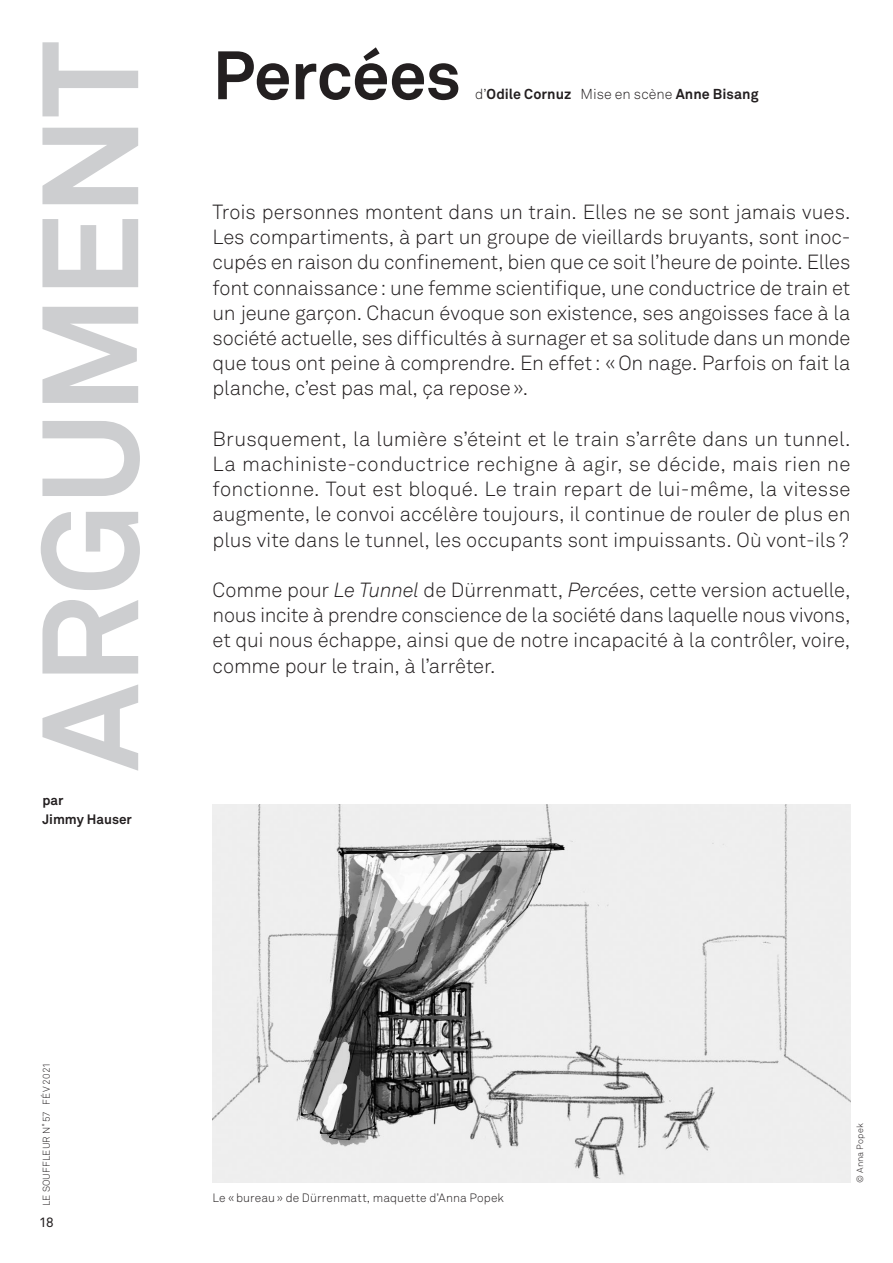
<style>
.page{position:relative;width:893px;height:1263px;background:#fff}
.page>*{position:absolute;margin:0;border:0;box-sizing:border-box;transform-origin:0 0}
.t1{font:700 135px "Akkurat";letter-spacing:-.01em;color:#cdced0}
.t2{font:700 67.5px "Akkurat";letter-spacing:-.01em;color:#231f20}
.t3{font:300 20.25px/25.2px "Akkurat";letter-spacing:-.005em;color:#231f20;text-align:justify}
.t4{font:700 14.25px "Akkurat";letter-spacing:.005em;color:#231f20}
.t5{font:700 13.5px/18.9px "Akkurat";color:#231f20}
.t6{font:13.5px "Akkurat";color:#231f20}
.t7{font:300 12px "Akkurat";letter-spacing:.01em;color:#231f20}
.t8{font:300 9.75px "Akkurat";letter-spacing:.015em;color:#231f20}
.t9{font:300 9px "Akkurat";letter-spacing:.02em;color:#231f20}
.s1{font-weight:300}
.s2{font-style:italic}
</style>
<div class="page">
<img style="left:213px;top:805px;width:637px;height:378px">
<h1 class="t1" style="left:6px;top:771px;width:731px;rotate:-90deg">ARGUMENT</h1>
<p class="t5" style="left:43px;top:790px;width:91px">par<br>Jimmy Hauser</p>
<h2 class="t2" style="left:213px;top:33px;width:250px">Percées</h2>
<p class="t4" style="left:475px;top:85px;width:285px"><span class="s1">d’</span>Odile Cornuz <span class="s1">Mise en scène</span> Anne Bisang</p>
<p class="t3" style="left:213px;top:199px;width:639px">Trois personnes montent dans un train. Elles ne se sont jamais vues.<br>Les compartiments, à part un groupe de vieillards bruyants, sont inoc&shy;cupés en raison du confinement, bien que ce soit l’heure de pointe. Elles font connaissance: une femme scientifique, une conductrice de train et un jeune garçon. Chacun évoque son existence, ses angoisses face à la société actuelle, ses difficultés à surnager et sa solitude dans un monde que tous ont peine à comprendre. En effet: «On nage. Parfois on fait la planche, c’est pas mal, ça repose».</p>
<p class="t3" style="left:213px;top:426px;width:639px">Brusquement, la lumière s’éteint et le train s’arrête dans un tunnel.<br>La machiniste-conductrice rechigne à agir, se décide, mais rien ne fonctionne. Tout est bloqué. Le train repart de lui-même, la vitesse augmente, le convoi accélère toujours, il continue de rouler de plus en plus vite dans le tunnel, les occupants sont impuissants. Où vont-ils ?</p>
<p class="t3" style="left:213px;top:577px;width:639px">Comme pour <span class="s2">Le Tunnel</span> de Dürrenmatt, <span class="s2">Percées</span>, cette version actuelle, nous incite à prendre conscience de la société dans laquelle nous vivons, et qui nous échappe, ainsi que de notre incapacité à la contrôler, voire, comme pour le train, à l’arrêter.</p>
<p class="t8" style="left:40px;top:1206px;width:145px;rotate:-90deg">LE SOUFFLEUR N˚ 57 FÉV 2021</p>
<p class="t6" style="left:39px;top:1214px;width:16px">18</p>
<p class="t7" style="left:213px;top:1190px;width:293px">Le «bureau» de Dürrenmatt, maquette d’Anna Popek</p>
<p class="t9" style="left:854px;top:1183px;width:61px;rotate:-90deg">© Anna Popek</p>
</div>
